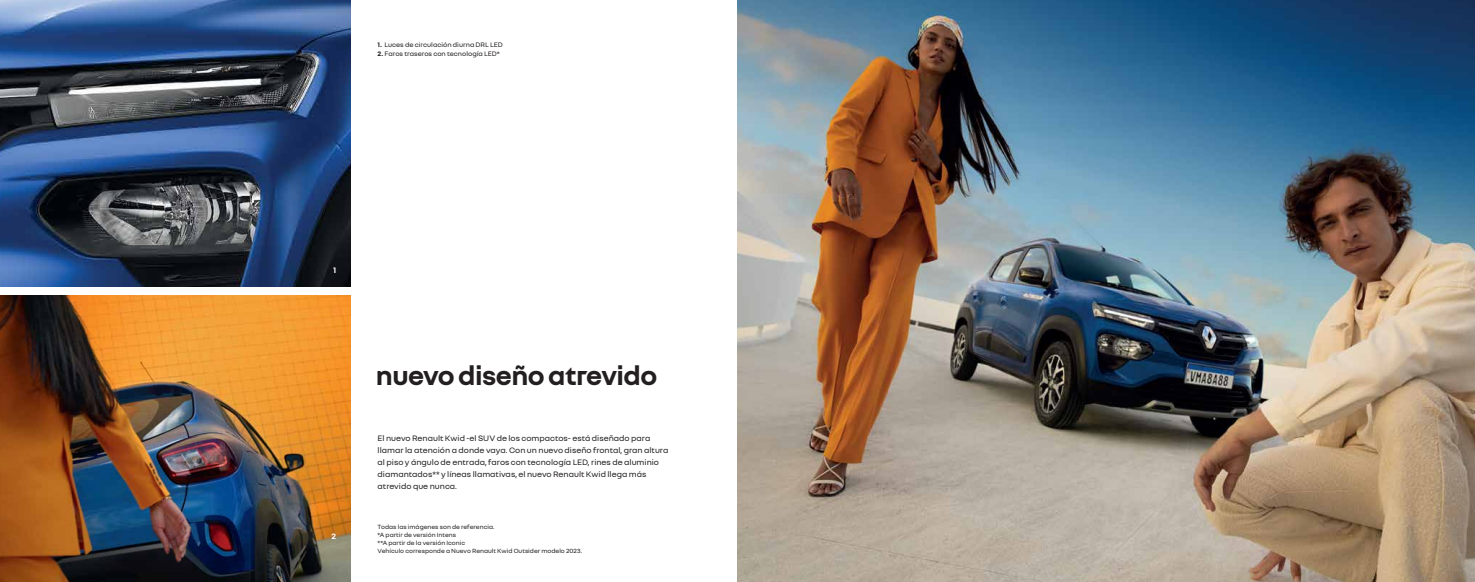
<style>
.page{position:relative;width:1475px;height:582px;background:#fff}
.page>*{position:absolute;margin:0;border:0;box-sizing:border-box;transform-origin:0 0}
.t1{font:700 28px "Nouvel R";letter-spacing:-.02em;color:#231f20}
.t2{font:8.5px/12px "Nouvel R";color:#231f20}
.t3{font:700 8.5px "Nouvel R";color:#fff}
.t4{font:7px "Nouvel R";color:#231f20}
.t5{font:6.5px/8px "Nouvel R";color:#231f20}
.s1{font-weight:700}
</style>
<div class="page">
<img style="left:0;top:295px;width:350px;height:286px">
<img style="left:0;top:0;width:350px;height:286px">
<img style="left:737px;top:0;width:737px;height:581px">
<p class="t4" style="left:377px;top:40px;width:127px"><span class="s1">1.</span> Luces de circulación diurna DRL LED</p>
<p class="t4" style="left:377px;top:49px;width:124px"><span class="s1">2.</span> Faros traseros con tecnología LED*</p>
<p class="t3" style="left:333px;top:264px;width:5px">1</p>
<p class="t3" style="left:331px;top:530px;width:6px">2</p>
<h1 class="t1" style="left:376px;top:357px;width:283px">nuevo diseño atrevido</h1>
<p class="t2" style="left:377px;top:431px;width:292px">El nuevo Renault Kwid -el SUV de los compactos- está diseñado para llamar la atención a donde vaya. Con un nuevo diseño frontal, gran altura al piso y ángulo de entrada, faros con tecnología LED, rines de aluminio diamantados** y líneas llamativas, el nuevo Renault Kwid llega más atrevido que nunca.</p>
<p class="t5" style="left:377px;top:522px;width:206px">Todas las imágenes son de referencia.<br>*A partir de versión Intens<br>**A partir de la versión Iconic<br>Vehículo corresponde a Nuevo Renault Kwid Outsider modelo 2023.</p>
</div>
